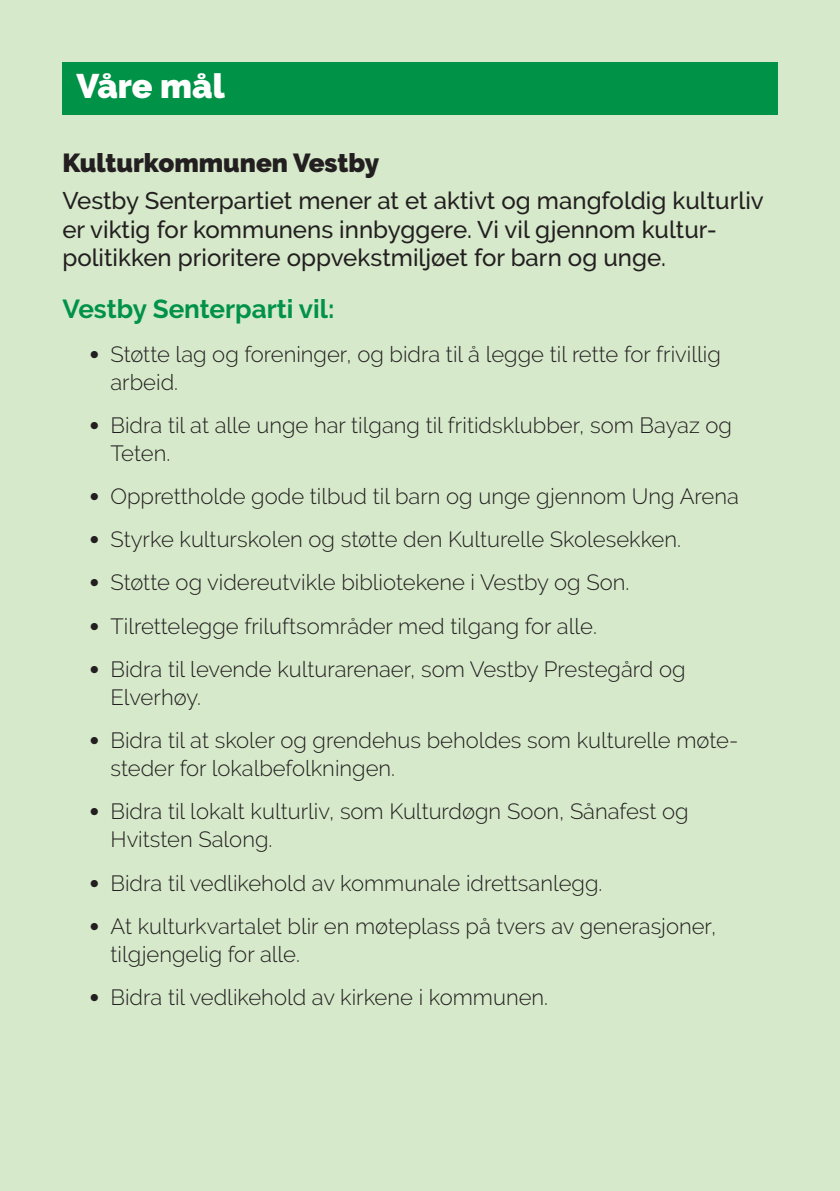
<style>
.page{position:relative;width:840px;height:1191px;background:#fff}
.page>*{position:absolute;margin:0;border:0;box-sizing:border-box;transform-origin:0 0}
.t1{font:900 34px "Raleway";color:#fff}
.t2{font:700 26px "Raleway";color:#009246}
.t3{font:900 26px "Raleway";color:#231f20}
.t4{font:500 24px/28.8px "Raleway";color:#231f20}
.t5{font:300 22px/28px "Raleway";color:#231f20}
</style>
<div class="page">
<div style="left:0;top:0;width:839px;height:1191px;background:#d6e9ca"></div>
<div style="left:62px;top:62px;width:715px;height:53px;background:#009246"></div>
<h1 class="t1" style="left:77px;top:67px;width:150px">Våre mål</h1>
<p class="t3" style="left:62px;top:148px;width:318px">Kulturkommunen Vestby</p>
<p class="t4" style="left:62px;top:186px;width:702px">Vestby Senterpartiet mener at et aktivt og mangfoldig kulturliv er viktig for kommunens innbyggere. Vi vil gjennom kultur&shy;politikken prioritere oppvekstmiljøet for barn og unge.</p>
<p class="t2" style="left:62px;top:294px;width:273px">Vestby Senterparti vil:</p>
<p class="t5" style="left:110px;top:340px;width:611px;text-indent:-20px">● Støtte lag og foreninger, og bidra til å legge til rette for frivillig arbeid.</p>
<p class="t5" style="left:110px;top:411px;width:622px;text-indent:-20px">● Bidra til at alle unge har tilgang til fritidsklubber, som Bayaz og<br>Teten.</p>
<p class="t5" style="left:90px;top:482px;width:649px">● Opprettholde gode tilbud til barn og unge gjennom Ung Arena</p>
<p class="t5" style="left:90px;top:525px;width:591px">● Styrke kulturskolen og støtte den Kulturelle Skolesekken.</p>
<p class="t5" style="left:90px;top:568px;width:540px">● Støtte og videreutvikle bibliotekene i Vestby og Son.</p>
<p class="t5" style="left:90px;top:612px;width:507px">● Tilrettelegge friluftsområder med tilgang for alle.</p>
<p class="t5" style="left:110px;top:655px;width:576px;text-indent:-20px">● Bidra til levende kulturarenaer, som Vestby Prestegård og<br>Elverhøy.</p>
<p class="t5" style="left:110px;top:726px;width:629px;text-indent:-20px">● Bidra til at skoler og grendehus beholdes som kulturelle møte&shy;steder for lokalbefolkningen.</p>
<p class="t5" style="left:110px;top:797px;width:579px;text-indent:-20px">● Bidra til lokalt kulturliv, som Kulturdøgn Soon, Sånafest og<br>Hvitsten Salong.</p>
<p class="t5" style="left:90px;top:868px;width:513px">● Bidra til vedlikehold av kommunale idrettsanlegg.</p>
<p class="t5" style="left:110px;top:912px;width:607px;text-indent:-20px">● At kulturkvartalet blir en møteplass på tvers av generasjoner, tilgjengelig for alle.</p>
<p class="t5" style="left:90px;top:983px;width:459px">● Bidra til vedlikehold av kirkene i kommunen.</p>
</div>
